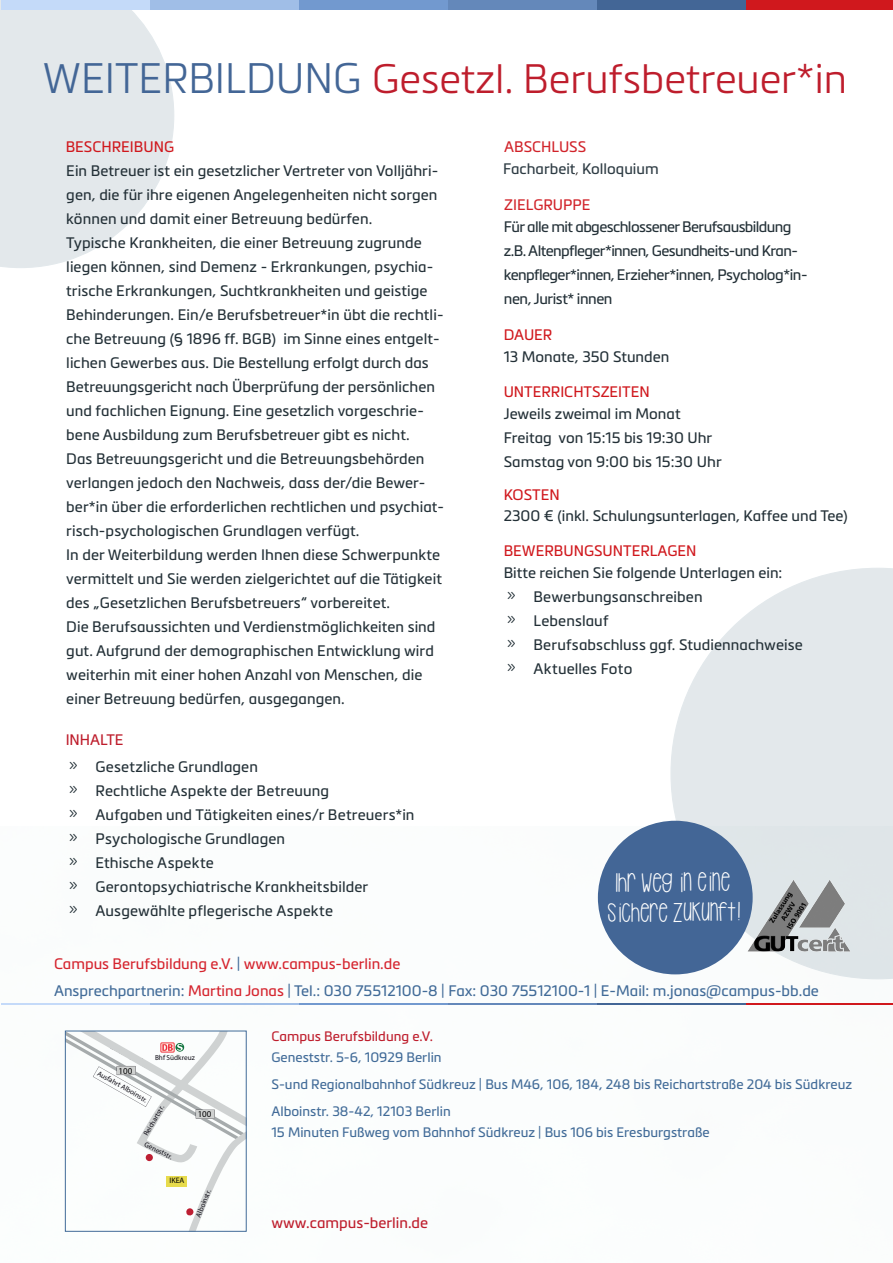
<style>
.page{position:relative;width:893px;height:1263px;background:#fff}
.page>*{position:absolute;margin:0;border:0;box-sizing:border-box;transform-origin:0 0}
.t1{font:300 40.5px "Metronic Pro";color:#be1d2c}
.t2{font:27px "Hello Casual";color:#fff}
.Absatzformat_1{font:15px/24px "Metronic Pro";letter-spacing:.005em;color:#233037}
.Absatzformat_1-2{font:15px/24px "Metronic Pro";letter-spacing:-.04em;color:#233037}
.t3{font:15px "Metronic Pro";color:#416b98}
.t4{font:15px "Metronic Pro";color:#d0181d}
.t5{font:15px "Metronic Pro";color:#d5242e}
.t6{font:15px "Metronic Pro";color:#be1d2c}
.t7{font:15px "Metronic Pro";color:#2d3b43}
.t8{font:15px "Metronic Pro";color:#d1232a}
.t9{font:13.5px "Metronic Pro";color:#416b98}
.t10{font:13.5px "Metronic Pro";color:#be1d2c}
.t11{font:9px "Myriad Pro";color:#000001}
.t12{font:7.95px "Myriad Pro";color:#000001}
.t13{font:7.2px "Myriad Pro";letter-spacing:-.005em;color:#0d0b14}
.s1{font-size:42px;color:#436696}
.s2{font-weight:300;font-size:13.5px;color:#231f20}
.s3{color:#416b98}
.s4{color:#d5242e}
</style>
<div class="page">
<svg style="left:0;top:0;width:174px;height:268px;background:#e6ebed"></svg>
<svg style="left:670px;top:568px;width:223px;height:411px"></svg>
<img style="left:1px;top:0;width:892px;height:9px">
<div style="left:598px;top:821px;width:155px;height:153px;background:#436696;border-radius:50%"></div>
<img style="left:1px;top:1003px;width:892px;height:2px">
<svg style="left:67px;top:1033px;width:177px;height:196px"></svg>
<img style="left:160px;top:1043px;width:14px;height:9px">
<img style="left:743px;top:880px;width:112px;height:77px">
<p class="t1" style="left:43px;top:51px;width:805px"><span class="s1">WEITERBILDUNG</span> Gesetzl. Berufsbetreuer*in</p>
<p class="t4" style="left:66px;top:136px;width:110px">BESCHREIBUNG</p>
<p class="Absatzformat_1" style="left:66px;top:158px;width:374px;text-align:justify">Ein Betreuer ist ein gesetzlicher Vertreter von Volljähri&shy;gen, die für ihre eigenen Angelegenheiten nicht sorgen können und damit einer Betreuung bedürfen.</p>
<p class="Absatzformat_1" style="left:66px;top:230px;width:379px">Typische Krankheiten, die einer Betreuung zugrunde liegen können, sind Demenz - Erkrankungen, psychia&shy;trische Erkrankungen, Suchtkrankheiten und geistige Behinderungen. Ein/e Berufsbetreuer*in übt die rechtli&shy;che Betreuung (§ 1896 ff. BGB) im Sinne eines entgelt&shy;lichen Gewerbes aus. Die Bestellung erfolgt durch das Betreuungsgericht nach Überprüfung der persönlichen und fachlichen Eignung. Eine gesetzlich vorgeschrie&shy;bene Ausbildung zum Berufsbetreuer gibt es nicht.<br>Das Betreuungsgericht und die Betreuungsbehörden verlangen jedoch den Nachweis, dass der/die Bewer&shy;ber*in über die erforderlichen rechtlichen und psychiat&shy;risch-psychologischen Grundlagen verfügt.</p>
<p class="Absatzformat_1" style="left:66px;top:542px;width:377px">In der Weiterbildung werden Ihnen diese Schwerpunkte vermittelt und Sie werden zielgerichtet auf die Tätigkeit des „Gesetzlichen Berufsbetreuers“ vorbereitet.</p>
<p class="Absatzformat_1" style="left:66px;top:614px;width:371px">Die Berufsaussichten und Verdienstmöglichkeiten sind gut. Aufgrund der demographischen Entwicklung wird weiterhin mit einer hohen Anzahl von Menschen, die einer Betreuung bedürfen, ausgegangen.</p>
<p class="t6" style="left:66px;top:729px;width:59px">INHALTE</p>
<p class="Absatzformat_1" style="left:95px;top:753px;width:164px">Gesetzliche Grundlagen</p>
<p class="Absatzformat_1" style="left:95px;top:777px;width:235px">Rechtliche Aspekte der Betreuung</p>
<p class="Absatzformat_1" style="left:95px;top:801px;width:321px">Aufgaben und Tätigkeiten eines/r Betreuers*in</p>
<p class="Absatzformat_1" style="left:95px;top:825px;width:191px">Psychologische Grundlagen</p>
<p class="Absatzformat_1" style="left:95px;top:849px;width:120px">Ethische Aspekte</p>
<p class="Absatzformat_1" style="left:95px;top:873px;width:274px">Gerontopsychiatrische Krankheitsbilder</p>
<p class="Absatzformat_1" style="left:95px;top:897px;width:239px">Ausgewählte pflegerische Aspekte</p>
<p class="t8" style="left:504px;top:136px;width:84px">ABSCHLUSS</p>
<p class="t7" style="left:503px;top:158px;width:157px">Facharbeit<span class="s2">,</span> Kolloquium</p>
<p class="t8" style="left:504px;top:194px;width:88px">ZIELGRUPPE</p>
<p class="Absatzformat_1-2" style="left:504px;top:213px;width:305px">Für alle mit abgeschlossener Berufsausbildung z.B. Altenpfleger*innen, Gesundheits-und Kran&shy;kenpfleger*innen, Erzieher*innen, Psycholog*in&shy;nen, Jurist* innen</p>
<p class="t4" style="left:504px;top:324px;width:50px">DAUER</p>
<p class="Absatzformat_1" style="left:504px;top:344px;width:167px">13 Monate, 350 Stunden</p>
<p class="t4" style="left:504px;top:380px;width:148px">UNTERRICHTSZEITEN</p>
<p class="Absatzformat_1" style="left:504px;top:401px;width:178px">Jeweils zweimal im Monat</p>
<p class="Absatzformat_1" style="left:504px;top:425px;width:210px">Freitag von 15:15 bis 19:30 Uhr</p>
<p class="Absatzformat_1" style="left:504px;top:449px;width:220px">Samstag von 9:00 bis 15:30 Uhr</p>
<p class="t4" style="left:504px;top:484px;width:58px">KOSTEN</p>
<p class="Absatzformat_1" style="left:504px;top:503px;width:345px">2300 € (inkl. Schulungsunterlagen, Kaffee und Tee)</p>
<p class="t4" style="left:504px;top:540px;width:194px">BEWERBUNGSUNTERLAGEN</p>
<p class="Absatzformat_1" style="left:504px;top:560px;width:280px">Bitte reichen Sie folgende Unterlagen ein:</p>
<p class="Absatzformat_1" style="left:533px;top:584px;width:171px">Bewerbungsanschreiben</p>
<p class="Absatzformat_1" style="left:533px;top:608px;width:77px">Lebenslauf</p>
<p class="Absatzformat_1" style="left:533px;top:632px;width:271px">Berufsabschluss ggf. Studiennachweise</p>
<p class="Absatzformat_1" style="left:533px;top:656px;width:100px">Aktuelles Foto</p>
<p class="t2" style="left:615px;top:869px;width:116px;rotate:-1deg">Ihr Weg in eine</p>
<p class="t2" style="left:607px;top:899px;width:134px;rotate:-1deg">sichere Zukunft!</p>
<p class="t5" style="left:54px;top:952px;width:348px">Campus Berufsbildung e.V. <span class="s3">|</span> www.campus-berlin.de</p>
<p class="t3" style="left:54px;top:979px;width:766px">Ansprechpartnerin: <span class="s4">Martina Jonas</span> | Tel.: 030 75512100-8 | Fax: 030 75512100-1 | E-Mail: m.jonas@campus-bb.de</p>
<p class="t11" style="left:119px;top:1065px;width:15px">100</p>
<p class="t13" style="left:100px;top:1068px;width:58px;rotate:30deg">Ausfahrt Alboinstr.</p>
<p class="t13" style="left:155px;top:1053px;width:41px">Bhf Südkreuz</p>
<p class="t13" style="left:141px;top:1133px;width:35px;rotate:-59deg">Reichartstr.</p>
<p class="t13" style="left:147px;top:1140px;width:32px;rotate:26deg">Geneststr.</p>
<p class="t12" style="left:169px;top:1176px;width:17px">IKEA</p>
<p class="t11" style="left:198px;top:1108px;width:15px">100</p>
<p class="t13" style="left:194px;top:1215px;width:31px;rotate:-67deg">Alboinstr.</p>
<p class="t10" style="left:271px;top:1027px;width:163px">Campus Berufsbildung e.V.</p>
<p class="t9" style="left:271px;top:1048px;width:172px">Geneststr. 5-6, 10929 Berlin</p>
<p class="t9" style="left:271px;top:1075px;width:582px">S-und Regionalbahnhof Südkreuz | Bus M46, 106, 184, 248 bis Reichartstraße 204 bis Südkreuz</p>
<p class="t9" style="left:271px;top:1102px;width:181px">Alboinstr. 38-42, 12103 Berlin</p>
<p class="t9" style="left:271px;top:1123px;width:440px">15 Minuten Fußweg vom Bahnhof Südkreuz | Bus 106 bis Eresburgstraße</p>
<p class="t6" style="left:271px;top:1212px;width:158px">www.campus-berlin.de</p>
</div>
